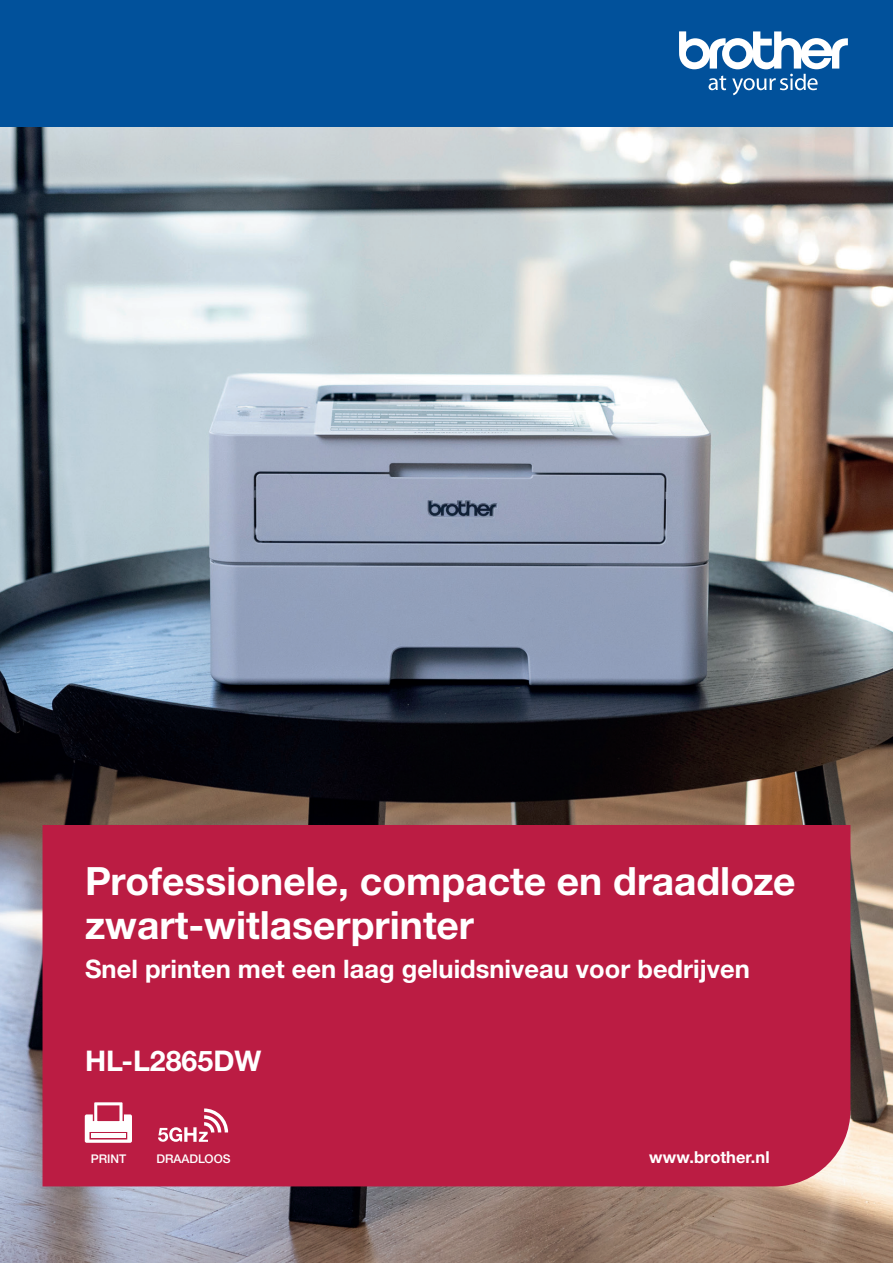
<style>
.page{position:relative;width:893px;height:1263px;background:#fff}
.page>*{position:absolute;margin:0;border:0;box-sizing:border-box;transform-origin:0 0}
.t1{font:700 39px/43.5px "Helvetica Neue LTW1 G";color:#fff}
.t2{font:700 28.5px "Helvetica Neue LTW1 G";color:#fff}
.t3{font:700 25.5px "Helvetica Neue LTW1 G";color:#fff}
.t4{font:700 16.5px "Helvetica Neue LTW1 G";color:#fff}
.t5{font:500 12px "Helvetica Neue LTW1 G";color:#fff}
</style>
<div class="page">
<div style="left:0;top:0;width:893px;height:128px;background:#01519b"></div>
<svg style="left:679px;top:31px;width:169px;height:64px"></svg>
<img style="left:0;top:128px;width:893px;height:1135px">
<div style="left:43px;top:825px;width:807px;height:361px;background:#bb1c43"></div>
<svg style="left:85px;top:1102px;width:47px;height:41px"></svg>
<div style="left:91px;top:1133px;width:35px;height:5px;background:#fff"></div>
<svg style="left:158px;top:1108px;width:70px;height:34px"></svg>
<p class="t1" style="left:85px;top:859px;width:712px">Professionele, compacte en draadloze zwart-witlaserprinter</p>
<p class="t3" style="left:85px;top:953px;width:666px">Snel printen met een laag geluidsniveau voor bedrijven</p>
<p class="t2" style="left:85px;top:1043px;width:178px">HL-L2865DW</p>
<p class="t5" style="left:91px;top:1151px;width:37px">PRINT</p>
<p class="t5" style="left:156px;top:1151px;width:76px">DRAADLOOS</p>
<p class="t4" style="left:649px;top:1147px;width:122px">www.brother.nl</p>
</div>
